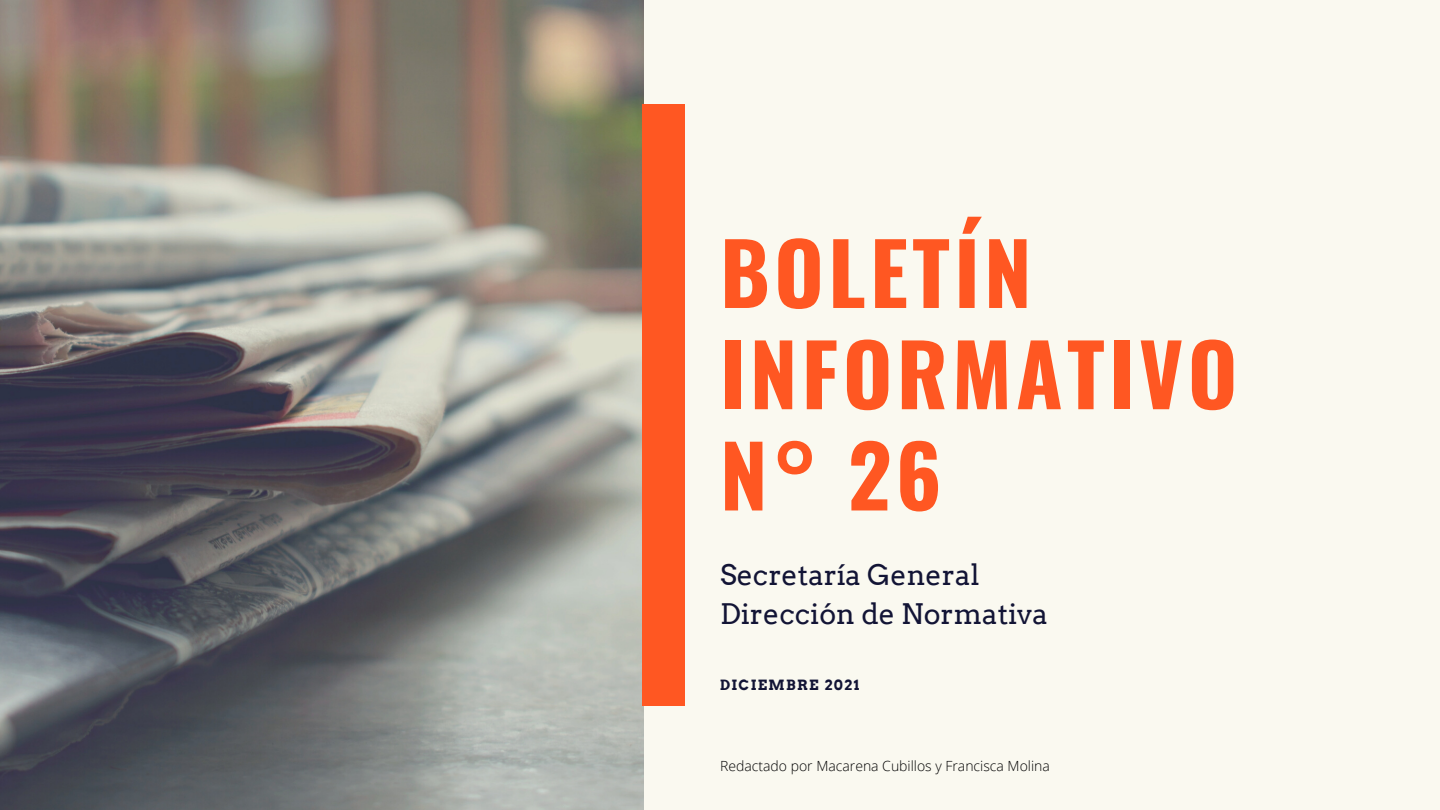
<style>
.page{position:relative;width:1440px;height:810px;background:#faf9f0}
.page>*{position:absolute;margin:0;border:0;box-sizing:border-box;transform-origin:0 0}
.t1{font:700 84.9px/101.2px "Oswald";letter-spacing:.05em;color:#ff5722}
.t2{font:28.3px "Arvo";color:#121435}
.t3{font:700 14.1px "Arvo";letter-spacing:.1em;color:#121435}
.t4{font:300 14px "Open Sans";color:#000}
</style>
<div class="page">
<img style="left:0;top:0;width:643px;height:810px">
<div style="left:642px;top:104px;width:42px;height:602px;background:#ff5722"></div>
<p class="t1" style="left:720px;top:219px;width:519px">BOLETÍN<br>INFORMATIVO</p>
<p class="t1" style="left:720px;top:422px;width:223px">N° 26</p>
<p class="t2" style="left:720px;top:558px;width:261px">Secretaría General</p>
<p class="t2" style="left:720px;top:597px;width:329px">Dirección de Normativa</p>
<p class="t3" style="left:720px;top:676px;width:141px">DICIEMBRE 2021</p>
<p class="t4" style="left:720px;top:756px;width:331px">Redactado por Macarena Cubillos y Francisca Molina</p>
</div>
